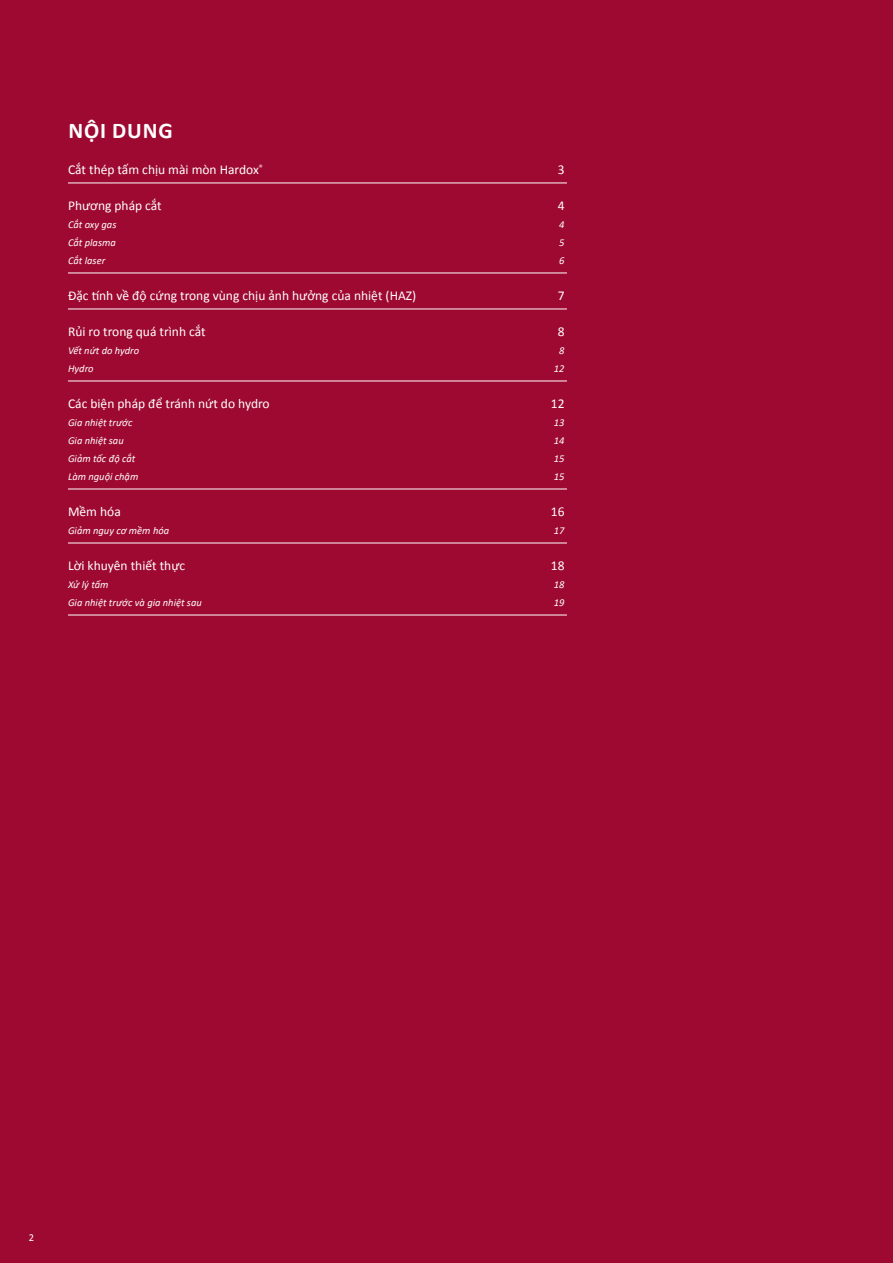
<style>
.page{position:relative;width:893px;height:1263px;background:#9e0931}
.page>*{position:absolute;margin:0;border:0;box-sizing:border-box;transform-origin:0 0}
.t1{font:700 22.5px "Calibri";letter-spacing:.04em;color:#fff}
.t2{font:13.5px "Calibri";color:#fff}
.t3{font:italic 10.5px "Calibri";color:#fff}
.t4{font:10.5px "Calibri";color:#fff}
</style>
<div class="page">
<hr style="left:68px;top:183px;width:499px;height:1px;background:#fff">
<hr style="left:68px;top:273px;width:499px;height:1px;background:#fff">
<hr style="left:68px;top:309px;width:499px;height:1px;background:#fff">
<hr style="left:68px;top:381px;width:499px;height:1px;background:#fff">
<hr style="left:68px;top:489px;width:499px;height:1px;background:#fff">
<hr style="left:68px;top:543px;width:499px;height:1px;background:#fff">
<hr style="left:68px;top:615px;width:499px;height:1px;background:#fff">
<h1 class="t1" style="left:68px;top:115px;width:106px">NỘI DUNG</h1>
<p class="t2" style="left:68px;top:161px;width:196px">Cắt thép tấm chịu mài mòn Hardox<sup>®</sup></p>
<p class="t2" style="left:558px;top:161px;width:8px">3</p>
<p class="t2" style="left:68px;top:197px;width:95px">Phương pháp cắt</p>
<p class="t2" style="left:558px;top:197px;width:8px">4</p>
<p class="t3" style="left:68px;top:217px;width:50px">Cắt oxy gas</p>
<p class="t3" style="left:559px;top:217px;width:7px">4</p>
<p class="t3" style="left:68px;top:235px;width:49px">Cắt plasma</p>
<p class="t3" style="left:559px;top:235px;width:7px">5</p>
<p class="t3" style="left:68px;top:253px;width:39px">Cắt laser</p>
<p class="t3" style="left:559px;top:253px;width:7px">6</p>
<p class="t2" style="left:68px;top:287px;width:350px">Đặc tính về độ cứng trong vùng chịu ảnh hưởng của nhiệt (HAZ)</p>
<p class="t2" style="left:558px;top:287px;width:8px">7</p>
<p class="t2" style="left:68px;top:323px;width:139px">Rủi ro trong quá trình cắt</p>
<p class="t2" style="left:558px;top:323px;width:8px">8</p>
<p class="t3" style="left:68px;top:343px;width:73px">Vết nứt do hydro</p>
<p class="t3" style="left:559px;top:343px;width:7px">8</p>
<p class="t3" style="left:68px;top:361px;width:27px">Hydro</p>
<p class="t3" style="left:554px;top:361px;width:12px">12</p>
<p class="t2" style="left:68px;top:395px;width:203px">Các biện pháp để tránh nứt do hydro</p>
<p class="t2" style="left:551px;top:395px;width:15px">12</p>
<p class="t3" style="left:68px;top:415px;width:66px">Gia nhiệt trước</p>
<p class="t3" style="left:554px;top:415px;width:12px">13</p>
<p class="t3" style="left:68px;top:433px;width:57px">Gia nhiệt sau</p>
<p class="t3" style="left:554px;top:433px;width:12px">14</p>
<p class="t3" style="left:68px;top:451px;width:69px">Giảm tốc độ cắt</p>
<p class="t3" style="left:554px;top:451px;width:12px">15</p>
<p class="t3" style="left:68px;top:469px;width:72px">Làm nguội chậm</p>
<p class="t3" style="left:554px;top:469px;width:12px">15</p>
<p class="t2" style="left:68px;top:503px;width:54px">Mềm hóa</p>
<p class="t2" style="left:551px;top:503px;width:15px">16</p>
<p class="t3" style="left:68px;top:523px;width:103px">Giảm nguy cơ mềm hóa</p>
<p class="t3" style="left:554px;top:523px;width:12px">17</p>
<p class="t2" style="left:68px;top:557px;width:119px">Lời khuyên thiết thực</p>
<p class="t2" style="left:551px;top:557px;width:15px">18</p>
<p class="t3" style="left:68px;top:577px;width:42px">Xử lý tấm</p>
<p class="t3" style="left:554px;top:577px;width:12px">18</p>
<p class="t3" style="left:68px;top:595px;width:135px">Gia nhiệt trước và gia nhiệt sau</p>
<p class="t3" style="left:554px;top:595px;width:12px">19</p>
<p class="t4" style="left:29px;top:1231px;width:7px">2</p>
</div>
